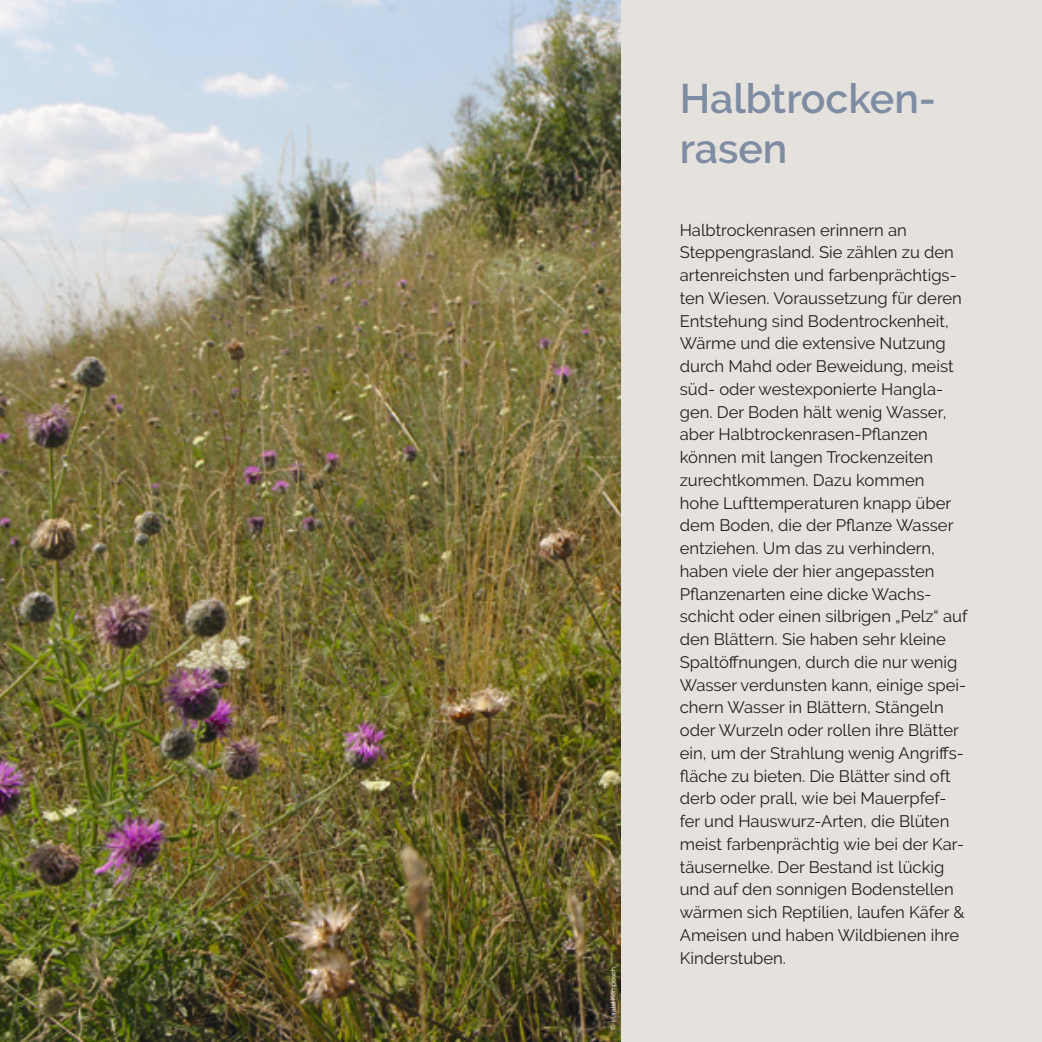
<style>
.page{position:relative;width:1042px;height:1042px;background:#fff}
.page>*{position:absolute;margin:0;border:0;box-sizing:border-box;transform-origin:0 0}
.t1{font:600 41.12px/49.9px "Raleway";color:#7f8da4}
.t2{font:16.62px/22.8px "Raleway";color:#231f20}
.t3{font:6.65px "Raleway";color:#fff}
</style>
<div class="page">
<div style="left:620px;top:0;width:422px;height:1042px;background:#e5e1dc"></div>
<img style="left:0;top:0;width:620px;height:1042px">
<p class="t3" style="left:609px;top:1029px;width:64px;rotate:-90deg">© Harald Komposch</p>
<h1 class="t1" style="left:680px;top:74px;width:258px">Halbtrocken&shy;rasen</h1>
<p class="t2" style="left:680px;top:218px;width:289px">Halbtrockenrasen erinnern an Steppengrasland. Sie zählen zu den artenreichsten und farbenprächtigs&shy;ten Wiesen. Voraussetzung für deren Entstehung sind Bodentrockenheit, Wärme und die extensive Nutzung durch Mahd oder Beweidung, meist süd- oder westexponierte Hangla&shy;gen. Der Boden hält wenig Wasser, aber Halbtrockenrasen-Pflanzen können mit langen Trockenzeiten zurechtkommen. Dazu kommen hohe Lufttemperaturen knapp über dem Boden, die der Pflanze Wasser entziehen. Um das zu verhindern, haben viele der hier angepassten Pflanzenarten eine dicke Wachs&shy;schicht oder einen silbrigen „Pelz“ auf den Blättern. Sie haben sehr kleine Spaltöffnungen, durch die nur wenig Wasser verdunsten kann, einige spei&shy;chern Wasser in Blättern, Stängeln oder Wurzeln oder rollen ihre Blätter ein, um der Strahlung wenig Angriffs&shy;fläche zu bieten. Die Blätter sind oft derb oder prall, wie bei Mauerpfef&shy;fer und Hauswurz-Arten, die Blüten meist farbenprächtig wie bei der Kar&shy;täusernelke. Der Bestand ist lückig und auf den sonnigen Bodenstellen wärmen sich Reptilien, laufen Käfer &amp; Ameisen und haben Wildbienen ihre Kinderstuben.</p>
</div>
